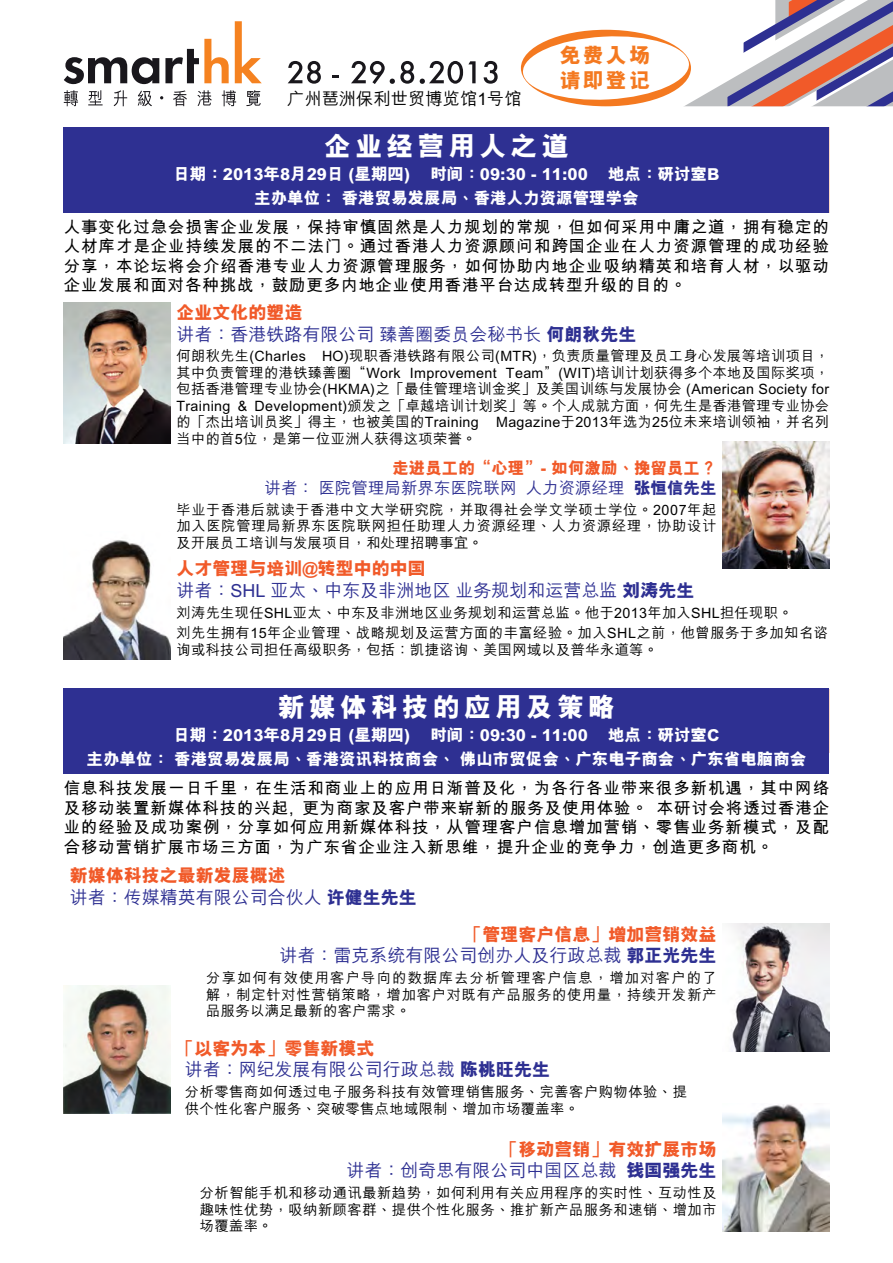
<style>
.page{position:relative;width:893px;height:1263px;background:#fff}
.page>*{position:absolute;margin:0;border:0;box-sizing:border-box;transform-origin:0 0}
.t1{font:800 27px "M Hei HKS";letter-spacing:.15em;color:#fff}
.t2{font:800 21px/25.2px "M Hei HKS";letter-spacing:.1em;color:#f47920}
.t3{font:500 18px/21.6px "M Hei HKS";color:#2e3092}
.t4{font:500 17.1px "M Hei HKS";letter-spacing:.01em;color:#000}
.t5{font:700 16.5px/19.5px "M Hei HKS";letter-spacing:.05em;color:#000;text-align:justify}
.t6{font:800 16.5px/24px "M Hei HKS";color:#fff;text-align:center}
.t7{font:500 16.5px/19.8px "M Hei HKS";color:#2e3092;text-align:right}
.t8{font:500 14.25px/16.5px "M Hei HKS";letter-spacing:.025em;color:#000;text-align:justify}
.s1{font-weight:800;color:#f15a29}
.s2{font-weight:800}
</style>
<div class="page">
<svg style="left:64px;top:57px;width:95px;height:27px"></svg>
<svg style="left:165px;top:39px;width:64px;height:44px"></svg>
<svg style="left:235px;top:21px;width:27px;height:62px"></svg>
<svg style="left:114px;top:90px;width:13px;height:16px"></svg>
<svg style="left:138px;top:91px;width:14px;height:15px"></svg>
<svg style="left:64px;top:90px;width:14px;height:16px"></svg>
<svg style="left:88px;top:90px;width:15px;height:15px"></svg>
<svg style="left:173px;top:90px;width:14px;height:16px"></svg>
<svg style="left:197px;top:90px;width:15px;height:16px"></svg>
<svg style="left:222px;top:90px;width:14px;height:16px"></svg>
<svg style="left:246px;top:90px;width:15px;height:16px"></svg>
<svg style="left:288px;top:61px;width:33px;height:23px"></svg>
<svg style="left:332px;top:75px;width:6px;height:3px"></svg>
<svg style="left:351px;top:61px;width:63px;height:23px"></svg>
<svg style="left:420px;top:61px;width:56px;height:23px"></svg>
<svg style="left:484px;top:61px;width:14px;height:23px"></svg>
<svg style="left:521px;top:0;width:372px;height:106px"></svg>
<div style="left:64px;top:128px;width:765px;height:85px;background:#2e3092"></div>
<img style="left:723px;top:441px;width:106px;height:128px">
<img style="left:64px;top:302px;width:106px;height:142px">
<div style="left:64px;top:689px;width:765px;height:85px;background:#2e3092"></div>
<img style="left:731px;top:924px;width:98px;height:127px">
<img style="left:64px;top:986px;width:106px;height:127px">
<img style="left:723px;top:1104px;width:106px;height:127px">
<img style="left:64px;top:540px;width:106px;height:119px">
<p class="t4" style="left:287px;top:86px;width:236px">廣州琶洲保利世貿博覽館1號館</p>
<h2 class="t2" style="left:560px;top:43px;width:92px">免費入場請即登記</h2>
<h1 class="t1" style="left:324px;top:128px;width:246px">企業經營用人之道</h1>
<p class="t6" style="left:173px;top:162px;width:548px">日期：2013年8月29日 (星期四) 時間：09:30 - 11:00 地點：研討室B主辦單位： 香港貿易發展局、香港人力資源管理學會</p>
<p class="t5" style="left:64px;top:216px;width:767px">人事變化過急會損害企業發展，保持審慎固然是人力規劃的常規，但如何採用中庸之道，擁有穩定的人材庫才是企業持續發展的不二法門。通過香港人力資源顧問和跨國企業在人力資源管理的成功經驗分享，本論壇將會介紹香港專業人力資源管理服務，如何協助內地企業吸納精英和培育人材，以驅動企業發展和面對各種挑戰，鼓勵更多內地企業使用香港平臺達成轉型升級的目的。</p>
<p class="t3" style="left:176px;top:300px;width:462px"><span class="s1">企業文化的塑造<br></span>講者：香港鐵路有限公司 臻善圈委員會秘書長 <span class="s2">何朗秋先生</span></p>
<p class="t8" style="left:176px;top:347px;width:654px">何朗秋先生(Charles HO)現職香港鐵路有限公司(MTR)，負責質量管理及員工身心發展等培訓項目，其中負責管理的港鐵臻善圈“Work Improvement Team”(WIT)培訓計劃獲得多個本地及國際獎項，包括香港管理專業協會(HKMA)之「最佳管理培訓金獎」及美國訓練與發展協會 (American Society for Training &amp; Development)頒發之「卓越培訓計劃獎」等。個人成就方面，何先生是香港管理專業協會的「傑出培訓員獎」得主，也被美國的Training Magazine於2013年選為25位未來培訓領袖，並名列當中的首5位，是第一位亞洲人獲得這項榮譽。</p>
<p class="t7" style="left:265px;top:457px;width:453px"><span class="s1">走進員工的“心理”- 如何激勵、挽留員工？<br></span>講者： 醫院管理局新界東醫院聯網 人力資源經理 <span class="s2">張恒信先生</span></p>
<p class="t8" style="left:176px;top:500px;width:541px">畢業于香港後就讀于香港中文大學研究院，並取得社會學文學碩士學位。2007年起加入醫院管理局新界東醫院聯網擔任助理人力資源經理、人力資源經理，協助設計及開展員工培訓與發展項目，和處理招聘事宜。</p>
<p class="t3" style="left:176px;top:556px;width:520px"><span class="s1">人才管理與培訓@轉型中的中國<br></span>講者：SHL 亞太、中東及非洲地區 業務規劃和運營總監 <span class="s2">劉濤先生</span></p>
<p class="t8" style="left:176px;top:601px;width:653px;line-height:20.7px">劉濤先生現任SHL亞太、中東及非洲地區業務規劃和運營總監。他於2013年加入SHL擔任現職。<br>劉先生擁有15年企業管理、戰略規劃及運營方面的豐富經驗。加入SHL之前，他曾服務于多加知名諮</p>
<p class="t8" style="left:176px;top:640px;width:483px">詢或科技公司擔任高級職務，包括：凱捷諮詢、美國網域以及普華永道等。</p>
<h1 class="t1" style="left:278px;top:689px;width:339px">新媒體科技的應用及策略</h1>
<p class="t6" style="left:87px;top:723px;width:721px">日期：2013年8月29日 (星期四) 時間：09:30 - 11:00 地點：研討室C<br>主辦單位： 香港貿易發展局、香港資訊科技商會、 佛山市貿促會、廣東電子商會、廣東省電腦商會</p>
<p class="t5" style="left:64px;top:777px;width:767px">信息科技發展一日千里，在生活和商業上的應用日漸普及化，為各行各業帶來很多新機遇，其中網絡及移動裝置新媒體科技的興起, 更為商家及客戶帶來嶄新的服務及使用體驗。 本研討會將透過香港企業的經驗及成功案例，分享如何應用新媒體科技，從管理客戶信息增加營銷、零售業務新模式，及配合移動營銷擴展市場三方面，為廣東省企業注入新思維，提升企業的競爭力，創造更多商機。</p>
<p class="t3" style="left:70px;top:863px;width:349px"><span class="s1">新媒體科技之最新發展概述<br></span>講者：傳媒精英有限公司合伙人 <span class="s2">許健生先生</span></p>
<p class="t3" style="left:279px;top:922px;width:439px;text-align:right"><span class="s1">「管理客戶信息」增加營銷效益<br></span>講者：雷克系統有限公司創辦人及行政總裁 <span class="s2">郭正光先生</span></p>
<p class="t8" style="left:206px;top:968px;width:512px">分享如何有效使用客戶導向的數據庫去分析管理客戶信息，增加對客戶的瞭解，制定針對性營銷策略，增加客戶對既有產品服務的使用量，持續開發新產品服務以滿足最新的客戶需求。</p>
<p class="t3" style="left:185px;top:1036px;width:367px;text-indent:-8px"><span class="s1">「以客為本」零售新模式<br></span>講者：網紀發展有限公司行政總裁 <span class="s2">陳桃旺先生</span></p>
<p class="t8" style="left:185px;top:1082px;width:503px">分析零售商如何透過電子服務科技有效管理銷售服務、完善客戶購物體驗、提供個性化客戶服務、突破零售點地域限制、增加市場覆蓋率。</p>
<p class="t3" style="left:346px;top:1137px;width:372px;text-align:right"><span class="s1">「移動營銷」有效擴展市場<br></span>講者：創奇思有限公司中國區總裁 <span class="s2">錢國強先生</span></p>
<p class="t8" style="left:200px;top:1183px;width:518px">分析智能手機和移動通訊最新趨勢，如何利用有關應用程序的實時性、互動性及趣味性優勢，吸納新顧客群、提供個性化服務、推擴新產品服務和速銷、增加市場覆蓋率。</p>
</div>
